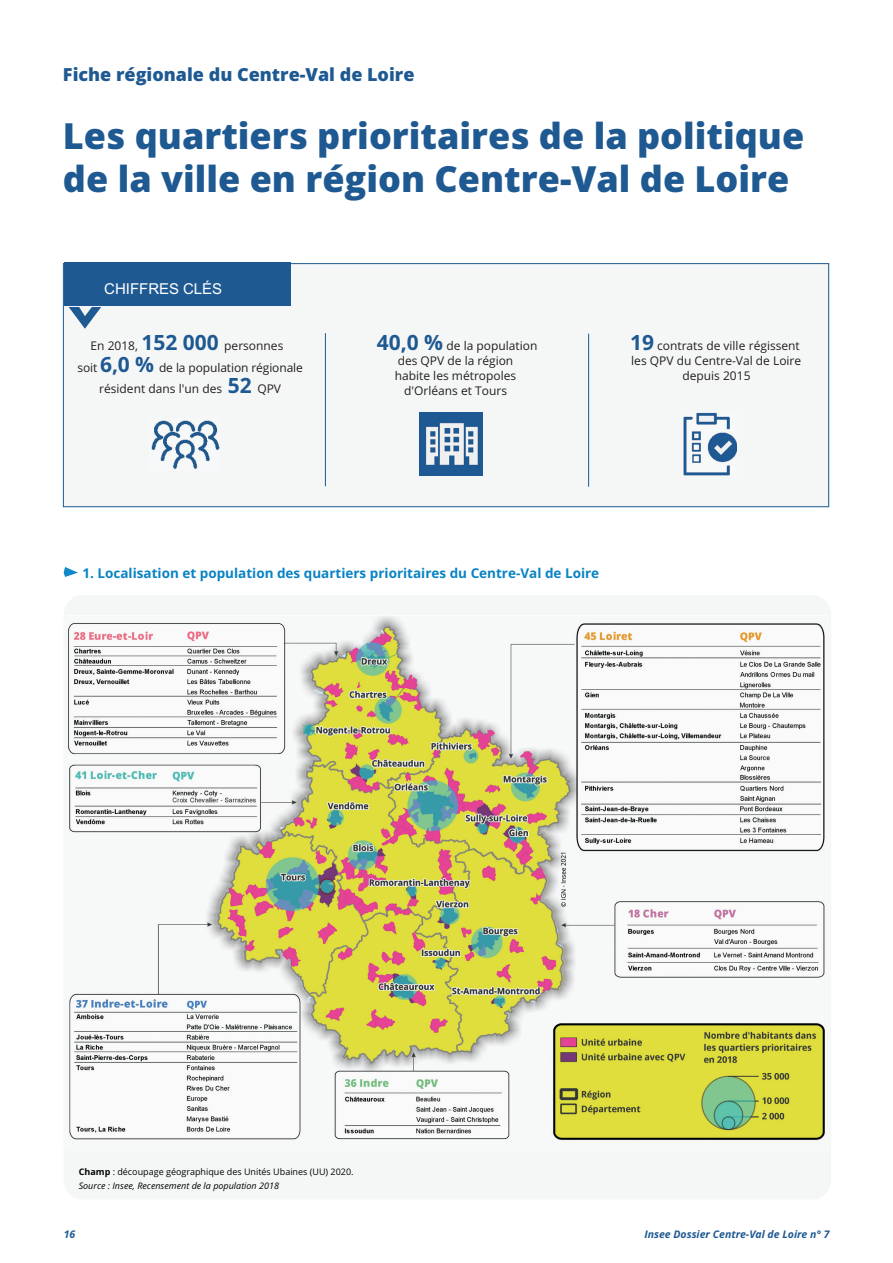
<style>
.page{position:relative;width:893px;height:1263px;background:#fff}
.page>*{position:absolute;margin:0;border:0;box-sizing:border-box;transform-origin:0 0}
.t1{font:800 36px/42.5px "Open Sans";color:#1e5992}
.t2{font:800 18px "Open Sans";color:#1e5992}
.t3{font:15px "Arial";color:#fff}
.t4{font:700 13.5px "Open Sans";color:#0983c4}
.t5{font:12px/15.1px "Open Sans";color:#231f20;text-align:center}
.t6{font:italic 700 10.5px "Open Sans";color:#1e5992}
.t7{font:9px/13.2px "Open Sans";color:#010202}
.s1{font-weight:700;font-size:21px;color:#1e5992}
.s2{font-weight:700}
.s3{font-style:italic}
</style>
<div class="page">
<div style="left:64px;top:595px;width:767px;height:605px;background:#f5f7f7;border-radius:17px"></div>
<svg style="left:64px;top:567px;width:14px;height:10px"></svg>
<img style="left:68px;top:616px;width:757px;height:524px">
<div style="left:63px;top:263px;width:766px;height:244px;background:#f5f7f7"></div>
<div style="left:64px;top:262px;width:226px;height:44px;background:#1e5992"></div>
<img style="left:151px;top:420px;width:69px;height:49px">
<hr style="left:325px;top:333px;width:1px;height:153px;background:#1e5992">
<hr style="left:588px;top:334px;width:1px;height:153px;background:#1e5992">
<img style="left:419px;top:412px;width:63px;height:63px">
<img style="left:683px;top:412px;width:54px;height:63px">
<svg style="left:69px;top:307px;width:32px;height:22px"></svg>
<h2 class="t2" style="left:63px;top:67px;width:353px">Fiche régionale du Centre-Val de Loire</h2>
<h1 class="t1" style="left:63px;top:119px;width:743px">Les quartiers prioritaires de la politique de la ville en région Centre-Val de Loire</h1>
<p class="t3" style="left:104px;top:283px;width:120px">CHIFFRES CLÉS</p>
<p class="t5" style="left:77px;top:336px;width:227px;line-height:21.6px">En 2018, <span class="s1">152 000</span> personnes<br>soit <span class="s1">6,0 %</span> de la population régionale résident dans l'un des <span class="s1">52</span> QPV</p>
<p class="t5" style="left:377px;top:339px;width:162px"><span class="s1">40,0 %</span> de la population des QPV de la région<br>habite les métropoles d'Orléans et Tours</p>
<p class="t5" style="left:630px;top:339px;width:173px"><span class="s1">19</span> contrats de ville régissent les QPV du Centre-Val de Loire depuis 2015</p>
<p class="t4" style="left:82px;top:568px;width:518px">1. Localisation et population des quartiers prioritaires du Centre-Val de Loire</p>
<p class="t7" style="left:79px;top:1166px;width:276px"><span class="s2">Champ</span> : découpage géographique des Unités Ubaines (UU) 2020.<br><span class="s3">Source : Insee, Recensement de la population 2018</span></p>
<p class="t6" style="left:64px;top:1228px;width:13px">16</p>
<p class="t6" style="left:644px;top:1228px;width:187px">Insee Dossier Centre-Val de Loire n° 7</p>
</div>
